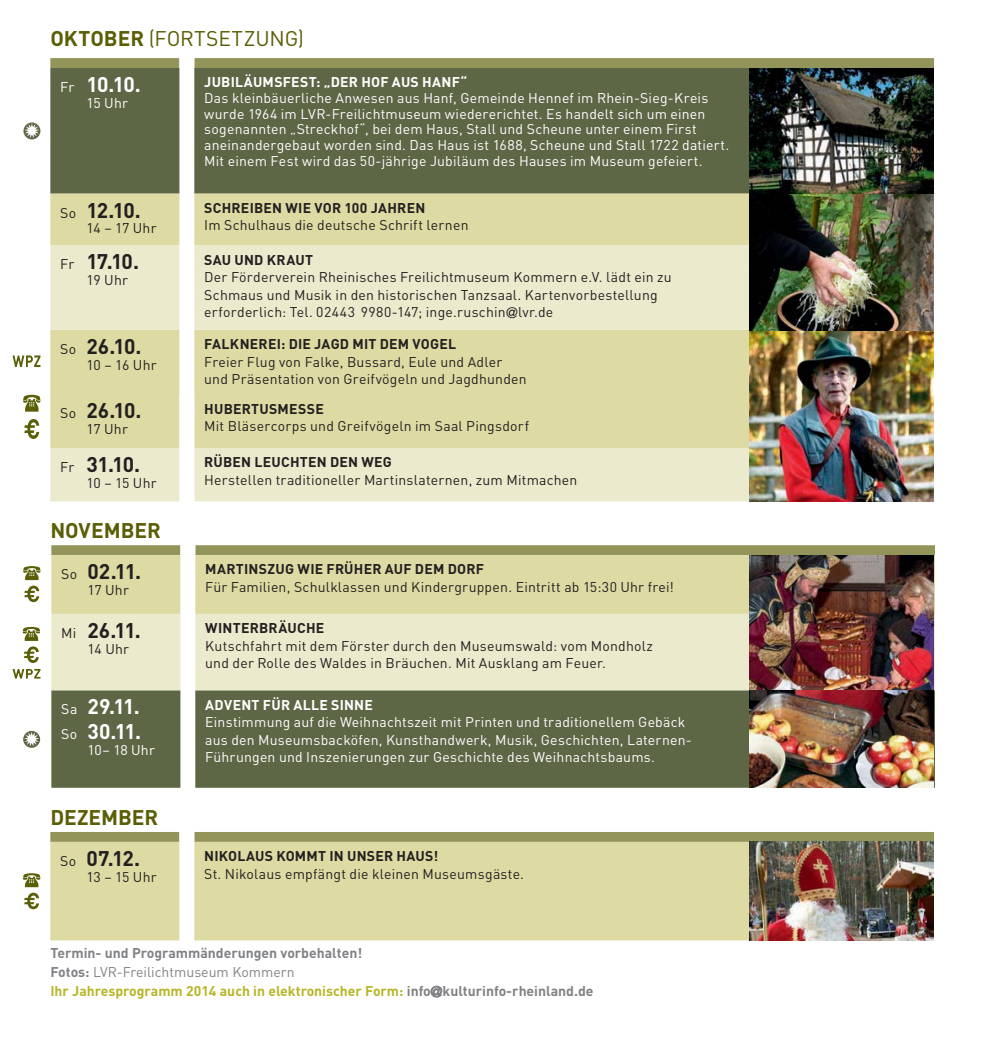
<style>
.page{position:relative;width:983px;height:1048px;background:#fff}
.page>*{position:absolute;margin:0;border:0;box-sizing:border-box;transform-origin:0 0}
.t1{font:700 21px "DIN";letter-spacing:-.035em;color:#231f20}
.t2{font:21px/45.9px "DIN";color:#5a5e04}
.t3{font:700 21px "DIN";letter-spacing:-.005em;color:#5a5e04}
.t4{font:700 21px/24.5px "DIN";letter-spacing:-.035em;color:#fff}
.t5{font:14px/17.5px "DIN";letter-spacing:.015em;color:#231f20}
.t6{font:14px/15.8px "DIN";letter-spacing:.015em;color:#fff}
.t7{font:700 14px "DIN";letter-spacing:.015em;color:#231f20}
.t8{font:700 14px/19.2px "DIN";color:#808285}
.t9{font:700 14px "DIN";letter-spacing:.015em;color:#fff}
.s1{font-weight:700}
.s2{font-size:14px;color:#fff}
.s3{font-weight:700;color:#fff}
.s4{font-weight:400;font-size:14px}
.s5{font-family:"DIN Neuzeit Grotesk Std";font-weight:300}
.s6{font-weight:400}
.s7{color:#b6b628}
</style>
<div class="page">
<svg style="left:50px;top:58px;width:883px;height:443px;background:#bcbe96"></svg>
<svg style="left:23px;top:395px;width:17px;height:16px"></svg>
<svg style="left:24px;top:419px;width:15px;height:20px"></svg>
<svg style="left:13px;top:355px;width:27px;height:12px"></svg>
<img style="left:749px;top:68px;width:184px;height:433px">
<svg style="left:430px;top:985px;width:12px;height:12px"></svg>
<svg style="left:51px;top:545px;width:883px;height:10px;background:#979860"></svg>
<div style="left:51px;top:555px;width:883px;height:59px;background:#dddba3"></div>
<div style="left:51px;top:614px;width:883px;height:76px;background:#ebeacd"></div>
<div style="left:51px;top:690px;width:883px;height:97px;background:#5d6746"></div>
<div style="left:50px;top:832px;width:883px;height:9px;background:#93945a"></div>
<div style="left:50px;top:841px;width:883px;height:99px;background:#dddba3"></div>
<svg style="left:23px;top:566px;width:17px;height:36px"></svg>
<svg style="left:23px;top:873px;width:17px;height:36px"></svg>
<svg style="left:23px;top:627px;width:17px;height:36px"></svg>
<svg style="left:13px;top:669px;width:27px;height:9px"></svg>
<img style="left:749px;top:841px;width:183px;height:99px">
<img style="left:749px;top:555px;width:184px;height:135px">
<img style="left:749px;top:690px;width:184px;height:97px">
<svg style="left:23px;top:122px;width:17px;height:17px"></svg>
<img style="left:749px;top:68px;width:183px;height:126px">
<svg style="left:23px;top:730px;width:17px;height:17px"></svg>
<h1 class="t2" style="left:60px;top:18px;width:245px;text-indent:-10px"><span class="s1">OKTOBER</span> (FORTSETZUNG)<br><span class="s2">Fr</span> <span class="s3">10.10.</span></h1>
<p class="t6" style="left:86px;top:96px;width:43px">15 Uhr</p>
<p class="t9" style="left:204px;top:77px;width:264px">JUBILÄUMSFEST: „DER HOF AUS HANF“</p>
<p class="t6" style="left:204px;top:92px;width:526px">Das kleinbäuerliche Anwesen aus Hanf, Gemeinde Hennef im Rhein-Sieg-Kreis wurde 1964 im LVR-Freilichtmuseum wiedererichtet. Es handelt sich um einen sogenannten „Streckhof“, bei dem Haus, Stall und Scheune unter einem First aneinandergebaut worden sind. Das Haus ist 1688, Scheune und Stall 1722 datiert.<br>Mit einem Fest wird das 50-jährige Jubiläum des Hauses im Museum gefeiert.</p>
<h1 class="t1" style="left:60px;top:202px;width:82px"><span class="s4">So</span> 12.10.</h1>
<p class="t5" style="left:86px;top:221px;width:71px">14 – 17 Uhr</p>
<p class="t7" style="left:204px;top:203px;width:222px">SCHREIBEN WIE VOR 100 JAHREN</p>
<p class="t5" style="left:204px;top:218px;width:266px">Im Schulhaus die deutsche Schrift lernen</p>
<h1 class="t1" style="left:60px;top:254px;width:80px"><span class="s4">Fr</span> 17.10.</h1>
<p class="t5" style="left:86px;top:273px;width:43px">19 Uhr</p>
<p class="t7" style="left:204px;top:254px;width:110px">SAU UND KRAUT</p>
<p class="t5" style="left:204px;top:270px;width:469px">Der Förderverein Rheinisches Freilichtmuseum Kommern e.V. lädt ein zu<br>Schmaus und Musik in den historischen Tanzsaal. Kartenvorbestellung erforderlich: Tel. 02443 9980-147; inge.ruschin<span class="s5">@</span>lvr.de</p>
<h1 class="t1" style="left:60px;top:339px;width:83px"><span class="s4">So</span> 26.10.</h1>
<p class="t5" style="left:86px;top:357px;width:72px">10 – 16 Uhr</p>
<p class="t7" style="left:204px;top:339px;width:253px">FALKNEREI: DIE JAGD MIT DEM VOGEL</p>
<p class="t5" style="left:204px;top:354px;width:324px">Freier Flug von Falke, Bussard, Eule und Adler und Präsentation von Greifvögeln und Jagdhunden</p>
<h1 class="t1" style="left:60px;top:403px;width:83px"><span class="s4">So</span> 26.10.</h1>
<p class="t5" style="left:86px;top:422px;width:43px">17 Uhr</p>
<p class="t7" style="left:204px;top:403px;width:121px">HUBERTUSMESSE</p>
<p class="t5" style="left:204px;top:419px;width:326px">Mit Bläsercorps und Greifvögeln im Saal Pingsdorf</p>
<h1 class="t1" style="left:60px;top:457px;width:81px"><span class="s4">Fr</span> 31.10.</h1>
<p class="t5" style="left:86px;top:475px;width:72px">10 – 15 Uhr</p>
<p class="t7" style="left:204px;top:457px;width:189px">RÜBEN LEUCHTEN DEN WEG</p>
<p class="t5" style="left:204px;top:472px;width:374px">Herstellen traditioneller Martinslaternen, zum Mitmachen</p>
<h1 class="t3" style="left:50px;top:523px;width:112px">NOVEMBER</h1>
<h1 class="t1" style="left:61px;top:564px;width:81px"><span class="s4">So</span> 02.11.</h1>
<p class="t5" style="left:87px;top:582px;width:43px">17 Uhr</p>
<p class="t7" style="left:205px;top:564px;width:280px">MARTINSZUG WIE FRÜHER AUF DEM DORF</p>
<p class="t5" style="left:205px;top:579px;width:470px">Für Familien, Schulklassen und Kindergruppen. Eintritt ab 15:30 Uhr frei!</p>
<h1 class="t1" style="left:61px;top:622px;width:81px"><span class="s4">Mi</span> 26.11.</h1>
<p class="t5" style="left:87px;top:641px;width:43px">14 Uhr</p>
<p class="t7" style="left:205px;top:623px;width:121px">WINTERBRÄUCHE</p>
<p class="t5" style="left:205px;top:638px;width:449px">Kutschfahrt mit dem Förster durch den Museumswald: vom Mondholz und der Rolle des Waldes in Bräuchen. Mit Ausklang am Feuer.</p>
<h1 class="t4" style="left:61px;top:696px;width:81px"><span class="s4">Sa</span> 29.11.<br><span class="s4">So</span> 30.11.</h1>
<p class="t6" style="left:87px;top:743px;width:69px">10– 18 Uhr</p>
<p class="t9" style="left:205px;top:699px;width:169px">ADVENT FÜR ALLE SINNE</p>
<p class="t6" style="left:205px;top:715px;width:488px;line-height:17.5px">Einstimmung auf die Weihnachtszeit mit Printen und traditionellem Gebäck aus den Museumsbacköfen, Kunsthandwerk, Musik, Geschichten, Laternen-<br>Führungen und Inszenierungen zur Geschichte des Weihnachtsbaums.</p>
<h1 class="t3" style="left:50px;top:809px;width:109px">DEZEMBER</h1>
<h1 class="t1" style="left:60px;top:850px;width:81px"><span class="s4">So</span> 07.12.</h1>
<p class="t5" style="left:86px;top:869px;width:72px">13 – 15 Uhr</p>
<p class="t7" style="left:204px;top:851px;width:235px">NIKOLAUS KOMMT IN UNSER HAUS!</p>
<p class="t5" style="left:204px;top:866px;width:321px">St. Nikolaus empfängt die kleinen Museumsgäste.</p>
<p class="t8" style="left:50px;top:944px;width:544px">Termin- und Programmänderungen vorbehalten!<br>Fotos: <span class="s6">LVR-Freilichtmuseum Kommern<br></span><span class="s7">Ihr Jahresprogramm 2014 auch in elektronischer Form:</span> info<span class="s5">@</span>kulturinfo-rheinland.de</p>
</div>
